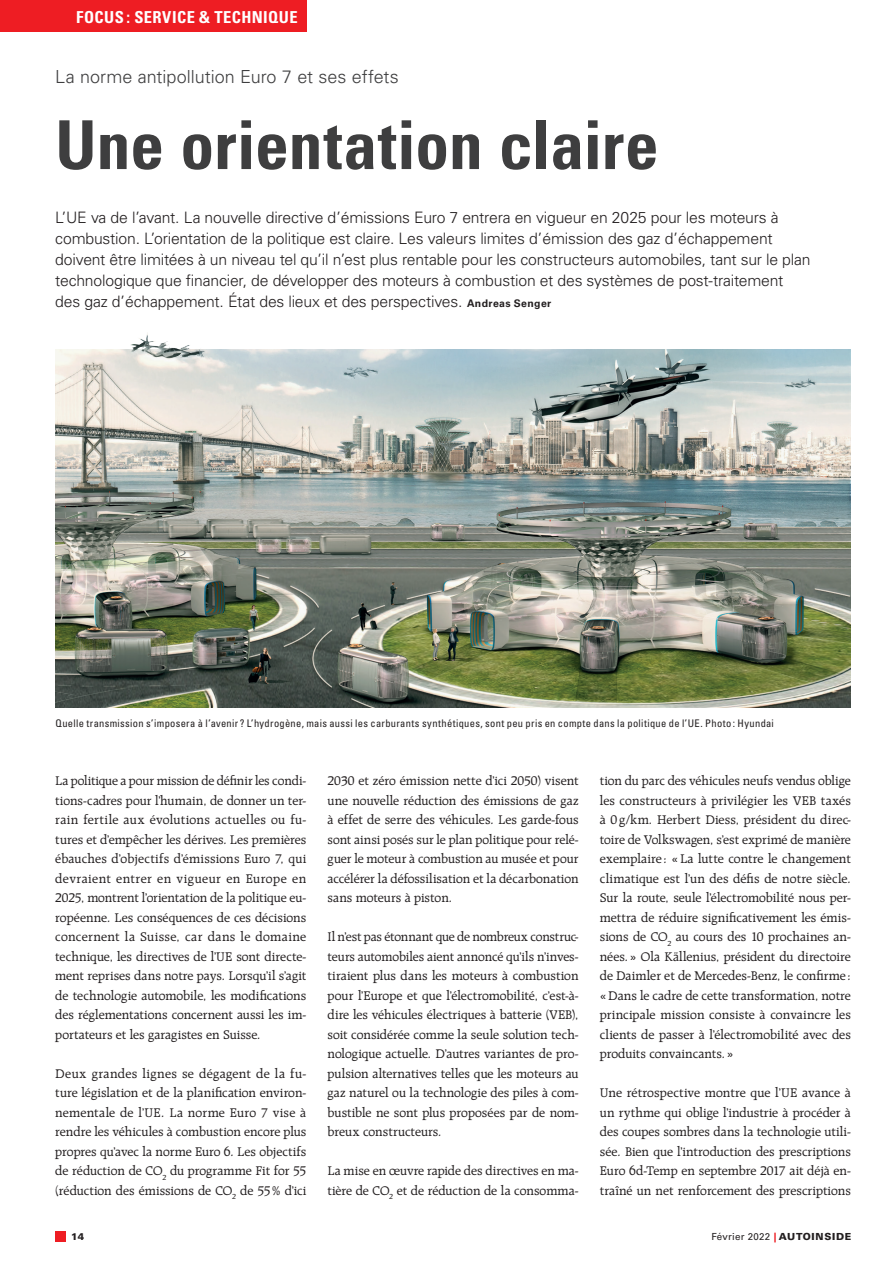
<style>
.page{position:relative;width:893px;height:1263px;background:#fff}
.page>*{position:absolute;margin:0;border:0;box-sizing:border-box;transform-origin:0 0}
._02_Titel_45PT{font:700 condensed 67.5px "Univers LT Std";color:#3e3e3f}
._01_Kopfzeile{font:300 18px "Univers LT Std";color:#3e3e3f}
._01_Rubrik_Titel_lin{font:700 condensed 16.5px "Univers LT Std";letter-spacing:.025em;color:#fff}
._03_Lead{font:300 15.75px/21px "Univers LT Std";letter-spacing:-.015em;color:#231f20}
._05_Lauftext{font:13.5px/19.5px "Raleigh LT Std";color:#231f20;text-align:justify}
._00_Bildlegende{font:condensed 10.5px "Univers LT Std";letter-spacing:.03em;color:#231f20}
.t1{font:9.75px "Univers LT Std";letter-spacing:.025em;color:#231f20}
.t2{font:900 9.75px "Univers LT Std";color:#231f20}
.s1{font-weight:700;font-size:10.5px}
.s2{font-weight:900;color:#ee1d23}
.s3{font-weight:900}
</style>
<div class="page">
<img style="left:55px;top:349px;width:796px;height:358px">
<img style="left:116px;top:333px;width:103px;height:59px">
<div style="left:55px;top:1231px;width:11px;height:11px;background:#ee1d23"></div>
<div style="left:0;top:0;width:306px;height:32px;background:#ee1d23"></div>
<p class="_01_Rubrik_Titel_lin" style="left:76px;top:7px;width:223px">FOCUS : SERVICE &amp; TECHNIQUE</p>
<p class="_01_Kopfzeile" style="left:55px;top:66px;width:345px">La norme antipollution Euro 7 et ses effets</p>
<p class="_02_Titel_45PT" style="left:55px;top:104px;width:605px">Une orientation claire</p>
<p class="_03_Lead" style="left:55px;top:207px;width:757px">L’UE va de l’avant. La nouvelle directive d’émissions Euro 7 entrera en vigueur en 2025 pour les moteurs à combustion. L’orientation de la politique est claire. Les valeurs limites d’émission des gaz d’échappement doivent être limitées à un niveau tel qu’il n’est plus rentable pour les constructeurs automobiles, tant sur le plan technologique que financier, de développer des moteurs à combustion et des systèmes de post-traitement des gaz d’échappement. État des lieux et des perspectives. <span class="s1">Andreas Senger</span></p>
<p class="_00_Bildlegende" style="left:55px;top:716px;width:720px">Quelle transmission s’imposera à l’avenir? L’hydrogène, mais aussi les carburants synthétiques, sont peu pris en compte dans la politique de l’UE. Photo: Hyundai</p>
<p class="_05_Lauftext" style="left:55px;top:771px;width:253px">La politique a pour mission de définir les condi&shy;tions-cadres pour l’humain, de donner un ter&shy;rain fertile aux évolutions actuelles ou fu&shy;tures et d’empêcher les dérives. Les premières ébauches d’objectifs d’émissions Euro 7, qui devraient entrer en vigueur en Europe en 2025, montrent l’orientation de la politique eu&shy;ropéenne. Les conséquences de ces décisions concernent la Suisse, car dans le domaine technique, les directives de l’UE sont directe&shy;ment reprises dans notre pays. Lorsqu’il s’agit de technologie automobile, les modifications des réglementations concernent aussi les im&shy;portateurs et les garagistes en Suisse.</p>
<p class="_05_Lauftext" style="left:55px;top:1064px;width:253px">Deux grandes lignes se dégagent de la fu&shy;ture législation et de la planification environ&shy;nementale de l’UE. La norme Euro 7 vise à rendre les véhicules à combustion encore plus propres qu’avec la norme Euro 6. Les objectifs de réduction de CO<sub>2</sub> du programme Fit for 55 (réduction des émissions de CO<sub>2</sub> de 55% d’ici</p>
<p class="_05_Lauftext" style="left:328px;top:771px;width:253px">2030 et zéro émission nette d’ici 2050) visent une nouvelle réduction des émissions de gaz à effet de serre des véhicules. Les garde-fous sont ainsi posés sur le plan politique pour relé&shy;guer le moteur à combustion au musée et pour accélérer la défossilisation et la décarbonation sans moteurs à piston.</p>
<p class="_05_Lauftext" style="left:328px;top:927px;width:253px">Il n’est pas étonnant que de nombreux construc&shy;teurs automobiles aient annoncé qu’ils n’inves&shy;tiraient plus dans les moteurs à combustion pour l’Europe et que l’électromobilité, c’est-à&shy;dire les véhicules électriques à batterie (VEB), soit considérée comme la seule solution tech&shy;nologique actuelle. D’autres variantes de pro&shy;pulsion alternatives telles que les moteurs au gaz naturel ou la technologie des piles à com&shy;bustible ne sont plus proposées par de nom&shy;breux constructeurs.</p>
<p class="_05_Lauftext" style="left:328px;top:1161px;width:253px">La mise en œuvre rapide des directives en ma&shy;tière de CO<sub>2</sub> et de réduction de la consomma-</p>
<p class="_05_Lauftext" style="left:600px;top:771px;width:253px">tion du parc des véhicules neufs vendus oblige les constructeurs à privilégier les VEB taxés à 0 g/km. Herbert Diess, président du direc&shy;toire de Volkswagen, s’est exprimé de manière exemplaire : «La lutte contre le changement climatique est l’un des défis de notre siècle.<br>Sur la route, seule l’électromobilité nous per&shy;mettra de réduire significativement les émis&shy;sions de CO<sub>2</sub> au cours des 10 prochaines an&shy;nées.» Ola Källenius, président du directoire de Daimler et de Mercedes-Benz, le confirme : «Dans le cadre de cette transformation, notre principale mission consiste à convaincre les clients de passer à l’électromobilité avec des produits convaincants. »</p>
<p class="_05_Lauftext" style="left:600px;top:1083px;width:253px">Une rétrospective montre que l’UE avance à un rythme qui oblige l’industrie à procéder à des coupes sombres dans la technologie utili&shy;sée. Bien que l’introduction des prescriptions Euro 6d-Temp en septembre 2017 ait déjà en&shy;traîné un net renforcement des prescriptions</p>
<p class="t2" style="left:71px;top:1231px;width:15px">14</p>
<p class="t1" style="left:711px;top:1231px;width:141px">Février 2022 <span class="s2">|</span> <span class="s3">AUTOINSIDE</span></p>
</div>
